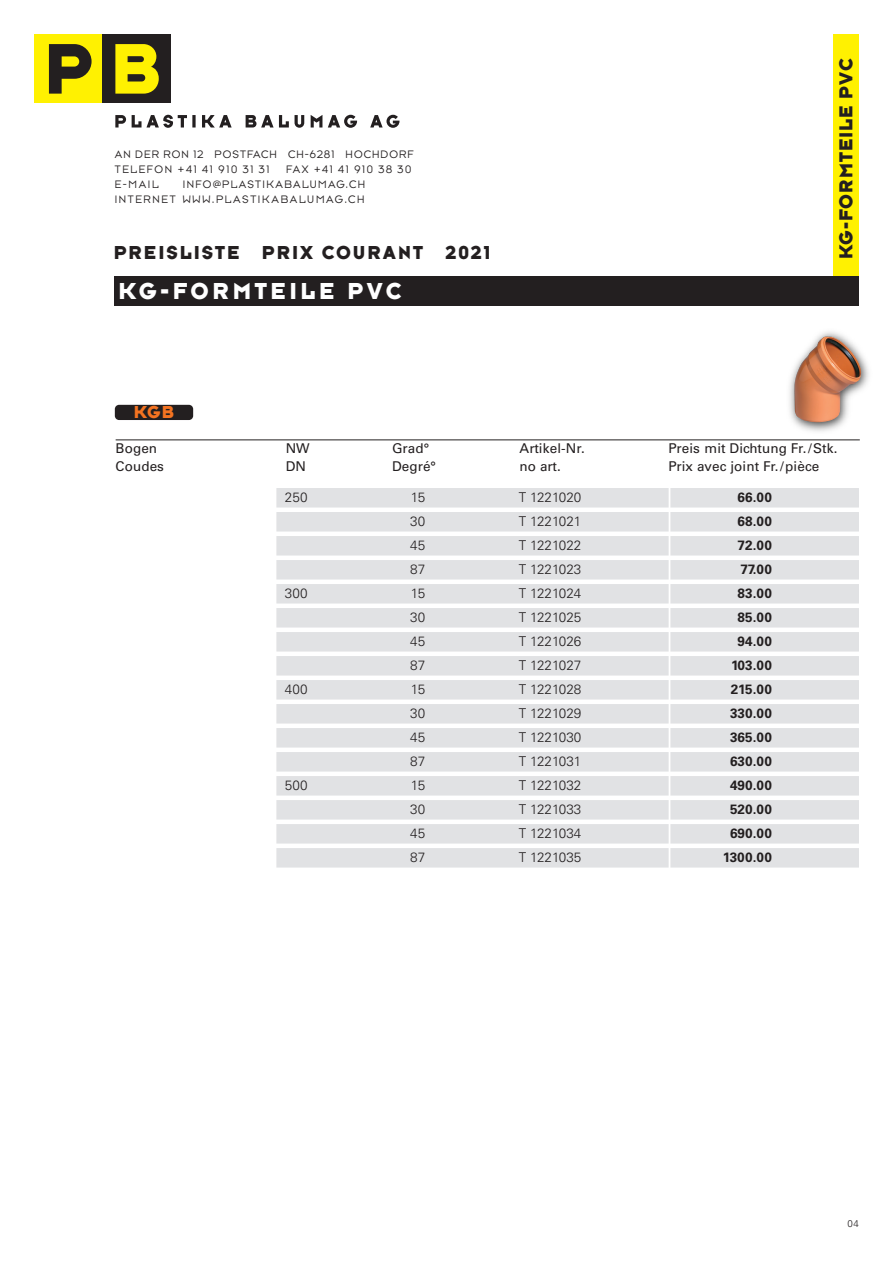
<style>
.page{position:relative;width:893px;height:1263px;background:#fff}
.page>*{position:absolute;margin:0;border:0;box-sizing:border-box;transform-origin:0 0}
.t1{font:24px "Typeface Six";letter-spacing:.15em;color:#fff}
.t2{font:19.5px "Typeface Six";letter-spacing:.1em;color:#231f20}
.t3{font:19.5px "Typeface Six";letter-spacing:.05em;color:#231f20}
.t4{font:18px "Typeface Six";color:#f47321}
.t5{font:300 13.5px "Univers";letter-spacing:.005em;color:#231f20}
.t6{font:700 13.5px "Univers";letter-spacing:.005em;color:#231f20}
.t7{font:13.5px "Univers";letter-spacing:.005em;color:#231f20}
.t8{font:11.25px "Typeface Seven";letter-spacing:.14em;color:#231f20}
.t9{font:11.25px "Typeface Seven";letter-spacing:.1em;color:#231f20}
.t10{font:300 9.75px "Univers";color:#231f20}
</style>
<div class="page">
<div style="left:833px;top:34px;width:26px;height:242px;background:#fff101"></div>
<div style="left:115px;top:276px;width:744px;height:30px;background:#231f20"></div>
<img style="left:565px;top:331px;width:304px;height:109px">
<img style="left:794px;top:336px;width:67px;height:86px">
<svg style="left:115px;top:115px;width:11px;height:12px"></svg>
<svg style="left:132px;top:115px;width:55px;height:13px"></svg>
<svg style="left:192px;top:115px;width:4px;height:12px"></svg>
<svg style="left:202px;top:115px;width:30px;height:12px"></svg>
<svg style="left:246px;top:115px;width:43px;height:12px"></svg>
<svg style="left:295px;top:115px;width:9px;height:13px"></svg>
<svg style="left:311px;top:115px;width:11px;height:12px"></svg>
<svg style="left:328px;top:115px;width:29px;height:13px"></svg>
<svg style="left:370px;top:115px;width:29px;height:13px"></svg>
<div style="left:34px;top:34px;width:69px;height:68px;background:#fff101"></div>
<div style="left:103px;top:34px;width:68px;height:68px;background:#231f20"></div>
<svg style="left:49px;top:44px;width:43px;height:50px"></svg>
<svg style="left:115px;top:44px;width:44px;height:50px"></svg>
<hr style="left:116px;top:440px;width:744px;height:1px;background:#231f20">
<div style="left:115px;top:405px;width:78px;height:15px;background:#231f20;border-radius:4px"></div>
<div style="left:276px;top:488px;width:583px;height:19px;background:#e1e2e4"></div>
<div style="left:276px;top:512px;width:583px;height:19px;background:#e1e2e4"></div>
<div style="left:276px;top:536px;width:583px;height:19px;background:#e1e2e4"></div>
<div style="left:276px;top:560px;width:583px;height:19px;background:#e1e2e4"></div>
<div style="left:276px;top:584px;width:583px;height:19px;background:#e1e2e4"></div>
<div style="left:276px;top:608px;width:583px;height:19px;background:#e1e2e4"></div>
<div style="left:276px;top:632px;width:583px;height:19px;background:#e1e2e4"></div>
<div style="left:276px;top:656px;width:583px;height:19px;background:#e1e2e4"></div>
<div style="left:276px;top:680px;width:583px;height:19px;background:#e1e2e4"></div>
<div style="left:276px;top:704px;width:583px;height:19px;background:#e1e2e4"></div>
<div style="left:276px;top:728px;width:583px;height:19px;background:#e1e2e4"></div>
<div style="left:276px;top:752px;width:583px;height:19px;background:#e1e2e4"></div>
<div style="left:276px;top:776px;width:583px;height:19px;background:#e1e2e4"></div>
<div style="left:276px;top:800px;width:583px;height:19px;background:#e1e2e4"></div>
<div style="left:276px;top:824px;width:583px;height:19px;background:#e1e2e4"></div>
<div style="left:276px;top:848px;width:583px;height:19px;background:#e1e2e4"></div>
<hr style="left:669px;top:485px;width:1px;height:687px;background:#fff">
<p class="t9" style="left:115px;top:147px;width:300px">AN DER RON 12 POSTFACH CH-6281 HOCHDORF</p>
<p class="t8" style="left:115px;top:162px;width:156px">TELEFON +41 41 910 31 31</p>
<p class="t8" style="left:286px;top:162px;width:127px">FAX +41 41 910 38 30</p>
<p class="t8" style="left:115px;top:177px;width:45px">E-MAIL</p>
<p class="t8" style="left:183px;top:177px;width:184px">INFO@PLASTIKABALUMAG.CH</p>
<p class="t8" style="left:115px;top:192px;width:251px">INTERNET WWW.PLASTIKABALUMAG.CH</p>
<p class="t2" style="left:114px;top:241px;width:378px">PREISLISTE PRIX COURANT 2021</p>
<p class="t1" style="left:118px;top:277px;width:285px">KG-FORMTEILE PVC</p>
<p class="t4" style="left:134px;top:402px;width:42px">KGB</p>
<p class="t3" style="left:834px;top:259px;width:202px;rotate:-90deg">KG-FORMTEILE PVC</p>
<p class="t7" style="left:116px;top:443px;width:43px">Bogen</p>
<p class="t7" style="left:286px;top:443px;width:26px">NW</p>
<p class="t7" style="left:392px;top:443px;width:39px">Grad°</p>
<p class="t7" style="left:520px;top:443px;width:67px">Artikel-Nr.</p>
<p class="t7" style="left:668px;top:443px;width:170px">Preis mit Dichtung Fr./Stk.</p>
<p class="t7" style="left:116px;top:461px;width:50px">Coudes</p>
<p class="t7" style="left:286px;top:461px;width:22px">DN</p>
<p class="t7" style="left:392px;top:461px;width:45px">Degré°</p>
<p class="t7" style="left:520px;top:461px;width:43px">no art.</p>
<p class="t7" style="left:668px;top:461px;width:152px">Prix avec joint Fr./pièce</p>
<p class="t5" style="left:285px;top:493px;width:24px">250</p>
<p class="t5" style="left:411px;top:493px;width:16px">15</p>
<p class="t5" style="left:519px;top:493px;width:64px">T 1221020</p>
<p class="t5" style="left:410px;top:517px;width:17px">30</p>
<p class="t5" style="left:519px;top:517px;width:64px">T 1221021</p>
<p class="t5" style="left:410px;top:541px;width:17px">45</p>
<p class="t5" style="left:519px;top:541px;width:64px">T 1221022</p>
<p class="t5" style="left:410px;top:565px;width:17px">87</p>
<p class="t5" style="left:519px;top:565px;width:64px">T 1221023</p>
<p class="t5" style="left:285px;top:589px;width:24px">300</p>
<p class="t5" style="left:411px;top:589px;width:16px">15</p>
<p class="t5" style="left:519px;top:589px;width:64px">T 1221024</p>
<p class="t5" style="left:410px;top:613px;width:17px">30</p>
<p class="t5" style="left:519px;top:613px;width:64px">T 1221025</p>
<p class="t5" style="left:410px;top:637px;width:17px">45</p>
<p class="t5" style="left:519px;top:637px;width:64px">T 1221026</p>
<p class="t5" style="left:410px;top:661px;width:17px">87</p>
<p class="t5" style="left:519px;top:661px;width:64px">T 1221027</p>
<p class="t5" style="left:285px;top:685px;width:24px">400</p>
<p class="t5" style="left:411px;top:685px;width:16px">15</p>
<p class="t5" style="left:519px;top:685px;width:64px">T 1221028</p>
<p class="t5" style="left:410px;top:709px;width:17px">30</p>
<p class="t5" style="left:519px;top:709px;width:64px">T 1221029</p>
<p class="t5" style="left:410px;top:733px;width:17px">45</p>
<p class="t5" style="left:519px;top:733px;width:64px">T 1221030</p>
<p class="t5" style="left:410px;top:757px;width:17px">87</p>
<p class="t5" style="left:519px;top:757px;width:64px">T 1221031</p>
<p class="t5" style="left:285px;top:781px;width:24px">500</p>
<p class="t5" style="left:411px;top:781px;width:16px">15</p>
<p class="t5" style="left:519px;top:781px;width:64px">T 1221032</p>
<p class="t5" style="left:410px;top:805px;width:17px">30</p>
<p class="t5" style="left:519px;top:805px;width:64px">T 1221033</p>
<p class="t5" style="left:410px;top:829px;width:17px">45</p>
<p class="t5" style="left:519px;top:829px;width:64px">T 1221034</p>
<p class="t5" style="left:410px;top:853px;width:17px">87</p>
<p class="t5" style="left:519px;top:853px;width:64px">T 1221035</p>
<p class="t6" style="left:738px;top:493px;width:36px">66.00</p>
<p class="t6" style="left:738px;top:517px;width:36px">68.00</p>
<p class="t6" style="left:738px;top:541px;width:36px">72.00</p>
<p class="t6" style="left:740px;top:565px;width:33px">77.00</p>
<p class="t6" style="left:738px;top:589px;width:36px">83.00</p>
<p class="t6" style="left:738px;top:613px;width:36px">85.00</p>
<p class="t6" style="left:738px;top:637px;width:36px">94.00</p>
<p class="t6" style="left:731px;top:661px;width:42px">103.00</p>
<p class="t6" style="left:731px;top:685px;width:43px">215.00</p>
<p class="t6" style="left:730px;top:709px;width:43px">330.00</p>
<p class="t6" style="left:730px;top:733px;width:43px">365.00</p>
<p class="t6" style="left:730px;top:757px;width:43px">630.00</p>
<p class="t6" style="left:730px;top:781px;width:43px">490.00</p>
<p class="t6" style="left:730px;top:805px;width:43px">520.00</p>
<p class="t6" style="left:730px;top:829px;width:43px">690.00</p>
<p class="t6" style="left:723px;top:853px;width:51px">1300.00</p>
<p class="t10" style="left:848px;top:1220px;width:13px">04</p>
</div>
